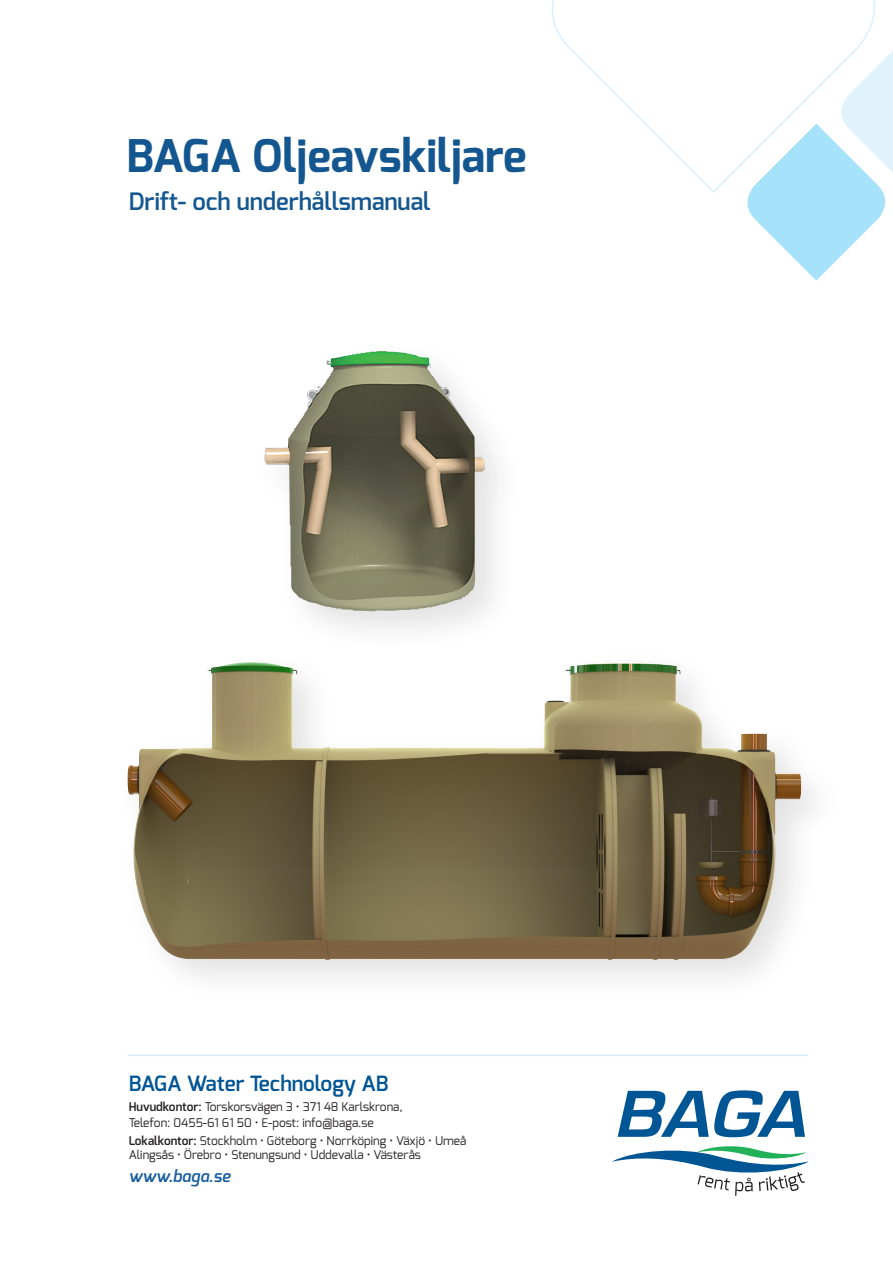
<style>
.page{position:relative;width:893px;height:1263px;background:#fff}
.page>*{position:absolute;margin:0;border:0;box-sizing:border-box;transform-origin:0 0}
.t1{font:700 45px "Exo";color:#14568f}
.t2{font:600 24px "Exo";color:#14568f}
.t3{font:600 21px "Exo";color:#005595}
.t4{font:italic 600 16.5px "Exo";color:#175d9e}
.t5{font:12px/13.5px "Exo";color:#231f20}
.s1{font-weight:600}
</style>
<div class="page">
<svg style="left:747px;top:51px;width:146px;height:230px"></svg>
<svg style="left:552px;top:0;width:325px;height:194px"></svg>
<svg style="left:618px;top:1090px;width:187px;height:47px"></svg>
<svg style="left:612px;top:1146px;width:197px;height:50px"></svg>
<hr style="left:128px;top:1054px;width:680px;height:2px;background:#b9e5fa">
<div style="left:115px;top:648px;width:728px;height:354px;background:#231f20;opacity:.13"></div>
<img style="left:126px;top:656px;width:679px;height:311px">
<div style="left:252px;top:338px;width:275px;height:316px;background:#231f20;opacity:.13"></div>
<img style="left:264px;top:351px;width:221px;height:260px">
<p class="t1" style="left:126px;top:126px;width:402px">BAGA Oljeavskiljare</p>
<p class="t2" style="left:129px;top:185px;width:303px">Drift- och underhållsmanual</p>
<p class="t3" style="left:129px;top:1070px;width:261px">BAGA Water Technology AB</p>
<p class="t5" style="left:129px;top:1100px;width:275px"><span class="s1">Huvudkontor:</span> Torskorsvägen 3 • 371 48 Karlskrona,</p>
<p class="t5" style="left:129px;top:1116px;width:247px">Telefon: 0455-61 61 50 • E-post: info@baga.se</p>
<p class="t5" style="left:129px;top:1134px;width:339px"><span class="s1">Lokalkontor:</span> Stockholm • Göteborg • Norrköping • Växjö • Umeå<br>Alingsås • Örebro • Stenungsund • Uddevalla • Västerås</p>
<p class="t4" style="left:129px;top:1165px;width:103px">www.baga.se</p>
</div>
